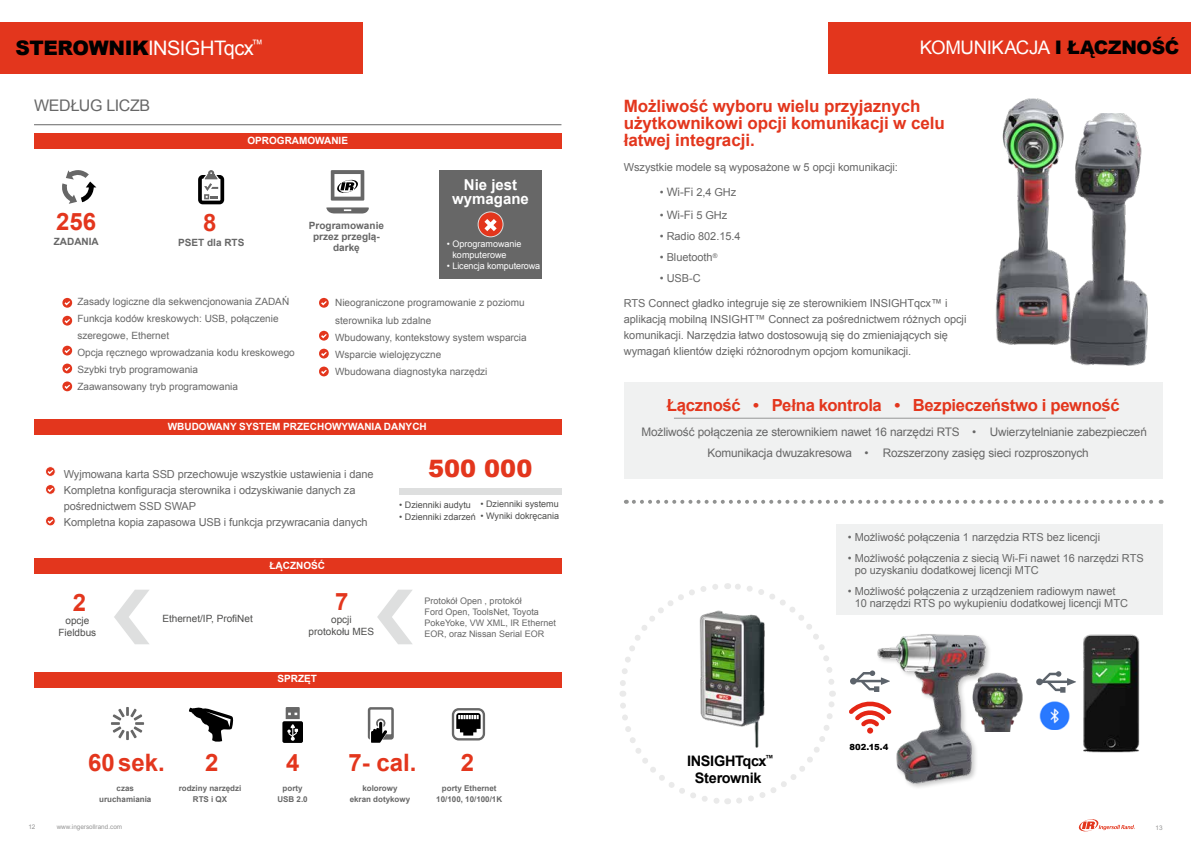
<style>
.page{position:relative;width:1191px;height:842px;background:#fff}
.page>*{position:absolute;margin:0;border:0;box-sizing:border-box;transform-origin:0 0}
.t1{font:700 24px "Arial";color:#e3361d}
.t2{font:900 24px "Arial";color:#e3361d}
.t3{font:20px "Arial";letter-spacing:-.03em;color:#fff}
.t4{font:18.7px "Arial";letter-spacing:-.02em;color:#fff}
.t5{font:700 17px/17px "Arial";letter-spacing:-.005em;color:#e3361d}
.t6{font:700 16.7px "Arial";letter-spacing:-.02em;color:#e3361d}
.t7{font:16px "Arial";letter-spacing:-.02em;color:#676767}
.t8{font:700 15px/14px "Arial";color:#fff;text-align:center}
.t9{font:700 14.5px/17.4px "Arial";letter-spacing:-.025em;color:#000;text-align:center}
.t10{font:11.8px/21.2px "Arial";letter-spacing:-.015em;color:#676767}
.t11{font:11px/16px "Arial";letter-spacing:-.005em;color:#676767}
.t12{font:10px/17px "Arial";color:#676767}
.t13{font:700 10px "Arial";color:#fff}
.t14{font:10px/11.9px "Arial";color:#4d4d4c;text-align:center}
.t15{font:700 10px/11px "Arial";color:#676767;text-align:center}
.t16{font:9px/11px "Arial";color:#676767}
.t17{font:9px "Arial";color:#4d4d4c}
.t18{font:9px/11px "Arial";color:#fff}
.t19{font:900 8.4px "Arial";color:#000}
.t20{font:700 8px/11px "Arial";color:#676767;text-align:center}
.t21{font:6.4px "Arial";color:#969696}
.s1{font-weight:900;color:#000}
.s2{font-size:11.6px}
</style>
<div class="page">
<div style="left:34px;top:672px;width:527px;height:15px;background:#e3361d"></div>
<svg style="left:111px;top:707px;width:33px;height:33px"></svg>
<svg style="left:368px;top:707px;width:26px;height:36px"></svg>
<svg style="left:452px;top:708px;width:33px;height:32px"></svg>
<div style="left:34px;top:558px;width:527px;height:16px;background:#e3361d"></div>
<svg style="left:114px;top:590px;width:35px;height:54px"></svg>
<svg style="left:377px;top:590px;width:35px;height:54px"></svg>
<div style="left:34px;top:420px;width:527px;height:15px;background:#e3361d"></div>
<svg style="left:46px;top:466px;width:10px;height:11px"></svg>
<svg style="left:46px;top:484px;width:10px;height:11px"></svg>
<svg style="left:45px;top:516px;width:11px;height:10px"></svg>
<div style="left:399px;top:488px;width:162px;height:6px;background:#dedfdf"></div>
<div style="left:34px;top:133px;width:527px;height:15px;background:#e3361d"></div>
<svg style="left:282px;top:707px;width:21px;height:36px"></svg>
<svg style="left:189px;top:707px;width:45px;height:35px"></svg>
<hr style="left:34px;top:124px;width:527px;height:1px;background:#676767">
<svg style="left:62px;top:298px;width:11px;height:10px"></svg>
<svg style="left:62px;top:316px;width:11px;height:10px"></svg>
<svg style="left:62px;top:346px;width:11px;height:9px"></svg>
<svg style="left:62px;top:364px;width:11px;height:9px"></svg>
<svg style="left:62px;top:381px;width:11px;height:11px"></svg>
<svg style="left:319px;top:298px;width:10px;height:10px"></svg>
<svg style="left:319px;top:331px;width:10px;height:10px"></svg>
<svg style="left:319px;top:349px;width:10px;height:9px"></svg>
<svg style="left:319px;top:367px;width:10px;height:9px"></svg>
<svg style="left:634px;top:500px;width:527px;height:4px"></svg>
<div style="left:624px;top:383px;width:538px;height:96px;background:#f0f1f1"></div>
<hr style="left:674px;top:418px;width:431px;height:1px;background:#969696">
<div style="left:0;top:23px;width:363px;height:51px;background:#e3361d"></div>
<div style="left:828px;top:23px;width:363px;height:51px;background:#e3361d"></div>
<svg style="left:619px;top:583px;width:217px;height:221px"></svg>
<div style="left:867px;top:727px;width:6px;height:7px;background:#e52615;border-radius:50%"></div>
<svg style="left:849px;top:702px;width:26px;height:24px"></svg>
<img style="left:672px;top:597px;width:96px;height:157px">
<img style="left:993px;top:672px;width:29px;height:60px">
<svg style="left:850px;top:670px;width:25px;height:22px"></svg>
<img style="left:1039px;top:701px;width:30px;height:29px">
<svg style="left:1036px;top:671px;width:33px;height:22px"></svg>
<img style="left:1069px;top:634px;width:71px;height:119px">
<img style="left:875px;top:634px;width:118px;height:154px">
<img style="left:995px;top:98px;width:63px;height:247px">
<img style="left:1056px;top:113px;width:92px;height:253px">
<svg style="left:326px;top:207px;width:43px;height:7px"></svg>
<svg style="left:331px;top:170px;width:33px;height:31px"></svg>
<svg style="left:62px;top:170px;width:34px;height:34px"></svg>
<div style="left:439px;top:170px;width:102px;height:108px;background:#676767"></div>
<svg style="left:477px;top:211px;width:27px;height:27px"></svg>
<svg style="left:198px;top:170px;width:26px;height:34px"></svg>
<div style="left:836px;top:524px;width:326px;height:91px;background:#f0f1f1"></div>
<svg style="left:1078px;top:819px;width:57px;height:13px"></svg>
<h2 class="t3" style="left:15px;top:34px;width:249px"><span class="s1">STEROWNIK</span>INSIGHTqcx<sup>™</sup></h2>
<h3 class="t4" style="left:920px;top:35px;width:261px">KOMUNIKACJA <span class="s1">I ŁĄCZNOŚĆ</span></h3>
<h3 class="t7" style="left:34px;top:95px;width:118px">WEDŁUG LICZB</h3>
<h1 class="t1" style="left:56px;top:206px;width:42px">256</h1>
<p class="t15" style="left:54px;top:236px;width:46px">ZADANIA</p>
<p class="t13" style="left:247px;top:134px;width:102px">OPROGRAMOWANIE</p>
<h1 class="t1" style="left:203px;top:207px;width:15px">8</h1>
<p class="t15" style="left:178px;top:237px;width:68px">PSET dla RTS</p>
<p class="t15" style="left:309px;top:220px;width:77px">Programowanie przez przeglą&shy;darkę</p>
<h3 class="t8" style="left:452px;top:178px;width:78px">Nie jest wymagane</h3>
<p class="t18" style="left:452px;top:239px;width:71px;text-indent:-6px">• Oprogramowanie komputerowe</p>
<p class="t18" style="left:447px;top:261px;width:95px">• Licencja komputerowa</p>
<p class="t12" style="left:77px;top:293px;width:219px">Zasady logiczne dla sekwencjonowania ZADAŃ Funkcja kodów kreskowych: USB, połączenie szeregowe, Ethernet<br>Opcja ręcznego wprowadzania kodu kreskowego Szybki tryb programowania<br>Zaawansowany tryb programowania</p>
<p class="t12" style="left:335px;top:295px;width:193px">Nieograniczone programowanie z poziomu sterownika lub zdalne<br>Wbudowany, kontekstowy system wsparcia<br>Wsparcie wielojęzyczne<br>Wbudowana diagnostyka narzędzi</p>
<p class="t13" style="left:168px;top:420px;width:260px">WBUDOWANY SYSTEM PRZECHOWYWANIA DANYCH</p>
<p class="t11" style="left:64px;top:466px;width:311px">Wyjmowana karta SSD przechowuje wszystkie ustawienia i dane Kompletna konfiguracja sterownika i odzyskiwanie danych za pośrednictwem SSD SWAP<br>Kompletna kopia zapasowa USB i funkcja przywracania danych</p>
<p class="t13" style="left:269px;top:559px;width:57px">ŁĄCZNOŚĆ</p>
<h1 class="t2" style="left:428px;top:451px;width:106px">500 000</h1>
<p class="t17" style="left:480px;top:498px;width:80px">• Dzienniki systemu</p>
<p class="t17" style="left:480px;top:510px;width:80px">• Wyniki dokręcania</p>
<p class="t17" style="left:399px;top:498px;width:73px">• Dzienniki audytu</p>
<p class="t17" style="left:399px;top:510px;width:78px">• Dzienniki zdarzeń</p>
<h1 class="t1" style="left:335px;top:586px;width:15px">7</h1>
<p class="t16" style="left:424px;top:595px;width:133px">Protokół Open , protokół<br>Ford Open, ToolsNet, Toyota<br>PokeYoke, VW XML, IR Ethernet<br>EOR, oraz Nissan Serial EOR</p>
<h1 class="t1" style="left:73px;top:586px;width:15px">2</h1>
<p class="t14" style="left:58px;top:614px;width:39px">opcje<br>Fieldbus</p>
<p class="t14" style="left:162px;top:613px;width:92px">Ethernet/IP, ProfiNet</p>
<p class="t14" style="left:309px;top:614px;width:67px">opcji<br>protokołu MES</p>
<p class="t13" style="left:277px;top:672px;width:41px">SPRZĘT</p>
<h1 class="t1" style="left:88px;top:747px;width:78px">60sek.</h1>
<h1 class="t1" style="left:205px;top:747px;width:15px">2</h1>
<h1 class="t1" style="left:286px;top:747px;width:15px">4</h1>
<h1 class="t1" style="left:348px;top:747px;width:70px">7- cal.</h1>
<h1 class="t1" style="left:461px;top:747px;width:15px">2</h1>
<p class="t20" style="left:99px;top:783px;width:54px">czas uruchamiania</p>
<p class="t20" style="left:179px;top:783px;width:64px">rodziny narzędzi<br>RTS i QX</p>
<p class="t20" style="left:277px;top:783px;width:32px">porty<br>USB 2.0</p>
<p class="t20" style="left:436px;top:783px;width:67px">porty Ethernet<br>10/100, 10/100/1K</p>
<p class="t20" style="left:350px;top:783px;width:62px">kolorowy<br>ekran dotykowy</p>
<h3 class="t5" style="left:624px;top:98px;width:322px">Możliwość wyboru wielu przyjaznych użytkownikowi opcji komunikacji w celu łatwej integracji.</h3>
<p class="t11" style="left:624px;top:159px;width:276px">Wszystkie modele są wyposażone w 5 opcji komunikacji:</p>
<p class="t11" style="left:660px;top:184px;width:78px">• <span class="s2">Wi-Fi</span> 2,4 GHz</p>
<p class="t11" style="left:660px;top:208px;width:69px">• <span class="s2">Wi-Fi</span> 5 GHz</p>
<p class="t11" style="left:660px;top:229px;width:82px">• Radio 802.15.4</p>
<p class="t11" style="left:660px;top:250px;width:59px">• Bluetooth<sup>®</sup></p>
<p class="t11" style="left:660px;top:271px;width:42px">• USB-C</p>
<p class="t11" style="left:624px;top:296px;width:344px">RTS Connect gładko integruje się ze sterownikiem INSIGHTqcx™ i aplikacją mobilną INSIGHT™ Connect za pośrednictwem różnych opcji komunikacji. Narzędzia łatwo dostosowują się do zmieniających się wymagań klientów dzięki różnorodnym opcjom komunikacji.</p>
<h3 class="t6" style="left:667px;top:394px;width:454px">Łączność • Pełna kontrola • Bezpieczeństwo i pewność</h3>
<p class="t10" style="left:707px;top:422px;width:441px;text-indent:-66px">Możliwość połączenia ze sterownikiem nawet 16 narzędzi RTS • Uwierzytelnianie zabezpieczeń<br>Komunikacja dwuzakresowa • Rozszerzony zasięg sieci rozproszonych</p>
<p class="t11" style="left:848px;top:529px;width:254px">• Możliwość połączenia 1 narzędzia RTS bez licencji</p>
<p class="t11" style="left:854px;top:552px;width:290px;line-height:12px;text-indent:-7px">• Możliwość połączenia z siecią Wi-Fi nawet 16 narzędzi RTS po uzyskaniu dodatkowej licencji MTC</p>
<p class="t11" style="left:854px;top:585px;width:275px;line-height:12px;text-indent:-7px">• Możliwość połączenia z urządzeniem radiowym nawet<br>10 narzędzi RTS po wykupieniu dodatkowej licencji MTC</p>
<h3 class="t9" style="left:687px;top:753px;width:88px">INSIGHTqcx<sup>™<br></sup>Sterownik</h3>
<p class="t19" style="left:849px;top:741px;width:40px">802.15.4</p>
<p class="t21" style="left:28px;top:823px;width:9px">12</p>
<p class="t21" style="left:57px;top:823px;width:67px">www.ingersollrand.com</p>
<p class="t21" style="left:1155px;top:823px;width:9px">13</p>
</div>
